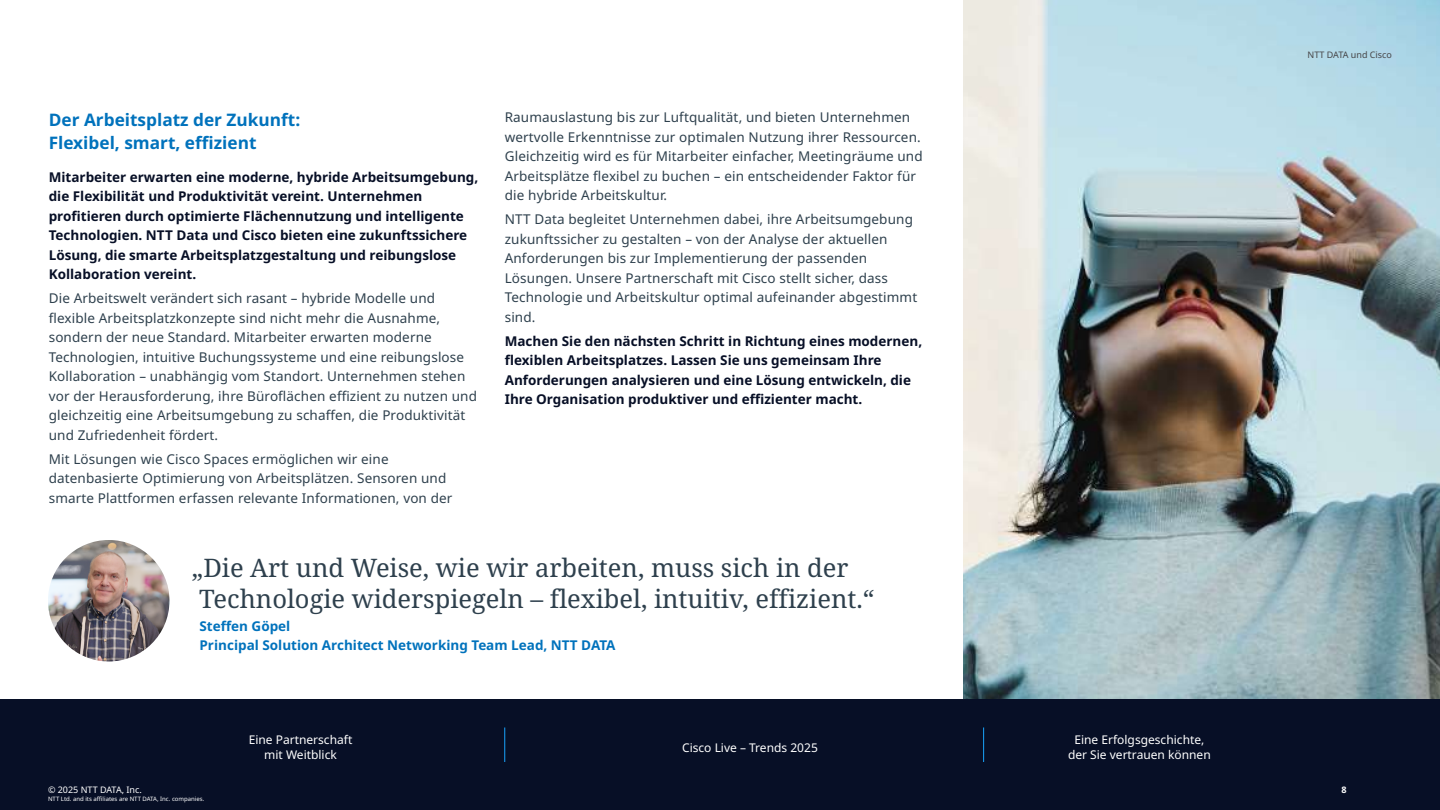
<style>
.page{position:relative;width:1440px;height:810px;background:#fff}
.page>*{position:absolute;margin:0;border:0;box-sizing:border-box;transform-origin:0 0}
.t1{font:25.5px/31.5px "Noto Serif";color:#2e404d}
.t2{font:700 17.25px/22.5px "Noto Sans";color:#0072bc}
.t3{font:13.5px/19.5px "Noto Sans";letter-spacing:.01em;color:#2e404d}
.t4{font:700 13.5px/19.5px "Noto Sans";color:#070f26}
.t5{font:700 13.5px/19.5px "Noto Sans";color:#0072bc}
.t6{font:12px/15px "Noto Sans";color:#fff;text-align:center}
.t7{font:9px "Noto Sans";color:#fff}
.t8{font:9px "Noto Sans";color:#464547}
.t9{font:700 9px "Noto Sans";color:#fff}
.t10{font:6px "Noto Sans";color:#fff}
</style>
<div class="page">
<img style="left:964px;top:0;width:476px;height:699px">
<img style="left:48px;top:540px;width:122px;height:122px;border-radius:61px">
<div style="left:0;top:699px;width:1440px;height:111px;background:#070f26"></div>
<hr style="left:504px;top:728px;width:1px;height:34px;background:#19a3fc">
<hr style="left:983px;top:728px;width:1px;height:34px;background:#19a3fc">
<p class="t2" style="left:49px;top:109px;width:253px">Der Arbeitsplatz der Zukunft:<br>Flexibel, smart, effizient</p>
<p class="t4" style="left:49px;top:168px;width:431px">Mitarbeiter erwarten eine moderne, hybride Arbeitsumgebung, die Flexibilität und Produktivität vereint. Unternehmen profitieren durch optimierte Flächennutzung und intelligente Technologien. NTT Data und Cisco bieten eine zukunftssichere Lösung, die smarte Arbeitsplatzgestaltung und reibungslose Kollaboration vereint.</p>
<p class="t3" style="left:49px;top:289px;width:430px">Die Arbeitswelt verändert sich rasant – hybride Modelle und flexible Arbeitsplatzkonzepte sind nicht mehr die Ausnahme, sondern der neue Standard. Mitarbeiter erwarten moderne Technologien, intuitive Buchungssysteme und eine reibungslose Kollaboration – unabhängig vom Standort. Unternehmen stehen vor der Herausforderung, ihre Büroflächen effizient zu nutzen und gleichzeitig eine Arbeitsumgebung zu schaffen, die Produktivität und Zufriedenheit fördert.</p>
<p class="t3" style="left:49px;top:449px;width:405px">Mit Lösungen wie Cisco Spaces ermöglichen wir eine datenbasierte Optimierung von Arbeitsplätzen. Sensoren und smarte Plattformen erfassen relevante Informationen, von der</p>
<p class="t3" style="left:505px;top:108px;width:420px">Raumauslastung bis zur Luftqualität, und bieten Unternehmen wertvolle Erkenntnisse zur optimalen Nutzung ihrer Ressourcen.<br>Gleichzeitig wird es für Mitarbeiter einfacher, Meetingräume und Arbeitsplätze flexibel zu buchen – ein entscheidender Faktor für die hybride Arbeitskultur.</p>
<p class="t3" style="left:505px;top:210px;width:414px">NTT Data begleitet Unternehmen dabei, ihre Arbeitsumgebung zukunftssicher zu gestalten – von der Analyse der aktuellen Anforderungen bis zur Implementierung der passenden Lösungen. Unsere Partnerschaft mit Cisco stellt sicher, dass Technologie und Arbeitskultur optimal aufeinander abgestimmt sind.</p>
<p class="t4" style="left:505px;top:331px;width:419px">Machen Sie den nächsten Schritt in Richtung eines modernen, flexiblen Arbeitsplatzes. Lassen Sie uns gemeinsam Ihre Anforderungen analysieren und eine Lösung entwickeln, die Ihre Organisation produktiver und effizienter macht.</p>
<h1 class="t1" style="left:192px;top:552px;width:684px">„Die Art und Weise, wie wir arbeiten, muss sich in der<br>Technologie widerspiegeln – flexibel, intuitiv, effizient.“</h1>
<p class="t5" style="left:200px;top:617px;width:418px">Steffen Göpel<br>Principal Solution Architect Networking Team Lead, NTT DATA</p>
<p class="t6" style="left:249px;top:732px;width:105px">Eine Partnerschaft mit Weitblick</p>
<p class="t6" style="left:682px;top:740px;width:137px">Cisco Live – Trends 2025</p>
<p class="t6" style="left:1068px;top:732px;width:144px">Eine Erfolgsgeschichte, der Sie vertrauen können</p>
<p class="t8" style="left:1308px;top:49px;width:86px">NTT DATA und Cisco</p>
<p class="t7" style="left:48px;top:785px;width:95px">© 2025 NTT DATA, Inc.</p>
<p class="t9" style="left:1342px;top:785px;width:7px">8</p>
<p class="t10" style="left:48px;top:795px;width:158px">NTT Ltd. and its affiliates are NTT DATA, Inc. companies.</p>
</div>
